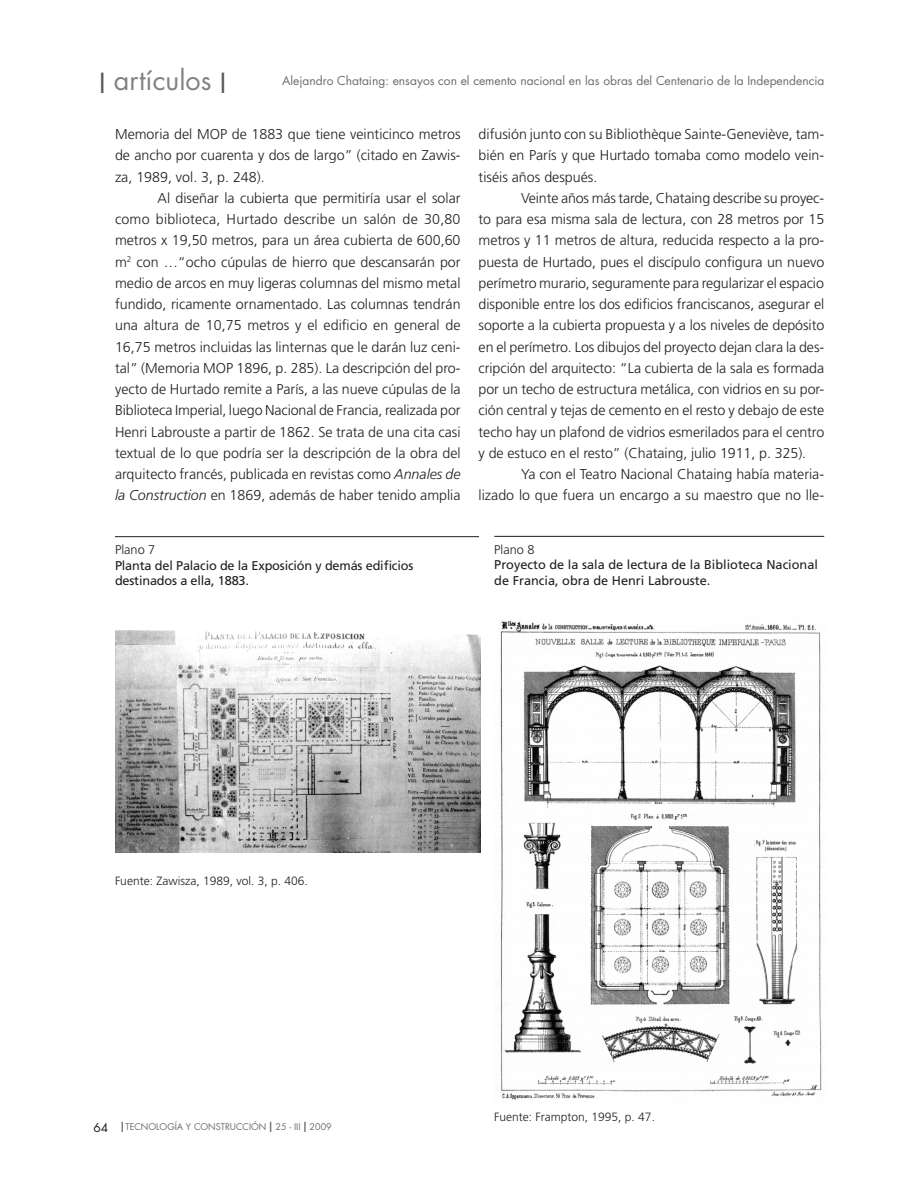
<style>
.page{position:relative;width:918px;height:1188px;background:#fff}
.page>*{position:absolute;margin:0;border:0;box-sizing:border-box;transform-origin:0 0}
.t1{font:27px "Futura";color:#808285}
.t2{font:300 14.25px/21.3px "Frutiger";color:#231f20;text-align:justify}
.t3{font:12.75px/15.8px "Frutiger";color:#231f20}
.t4{font:300 12.75px "Frutiger";color:#231f20}
.t5{font:12px "Futura";color:#6c6d70}
.t6{font:300 12px "Frutiger";color:#231f20}
.t7{font:9px "Futura";color:#6c6d70}
.s1{color:#57585a}
.s2{font-style:italic}
.s3{font-size:12px;color:#231f20}
.s4{font-size:13.5px;color:#57585a}
</style>
<div class="page">
<hr style="left:115px;top:536px;width:364px;height:1px;background:#231f20">
<hr style="left:494px;top:536px;width:330px;height:1px;background:#231f20">
<img style="left:115px;top:630px;width:365px;height:222px">
<img style="left:500px;top:620px;width:323px;height:480px">
<h1 class="t1" style="left:99px;top:62px;width:129px"><span class="s1">I</span> artículos <span class="s1">I</span></h1>
<p class="t2" style="left:115px;top:123px;width:347px">Memoria del MOP de 1883 que tiene veinticinco metros de ancho por cuarenta y dos de largo” (citado en Zawis&shy;za, 1989, vol. 3, p. 248).</p>
<p class="t2" style="left:115px;top:187px;width:347px;text-indent:43px">Al diseñar la cubierta que permitiría usar el solar como biblioteca, Hurtado describe un salón de 30,80 metros x 19,50 metros, para un área cubierta de 600,60 m<sup>2</sup> con …“ocho cúpulas de hierro que descansarán por medio de arcos en muy ligeras columnas del mismo metal fundido, ricamente ornamentado. Las columnas tendrán una altura de 10,75 metros y el edificio en general de 16,75 metros incluidas las linternas que le darán luz ceni&shy;tal” (Memoria MOP 1896, p. 285). La descripción del pro&shy;yecto de Hurtado remite a París, a las nueve cúpulas de la Biblioteca Imperial, luego Nacional de Francia, realizada por Henri Labrouste a partir de 1862. Se trata de una cita casi textual de lo que podría ser la descripción de la obra del arquitecto francés, publicada en revistas como <span class="s2">Annales de la Construction</span> en 1869, además de haber tenido amplia</p>
<p class="t5" style="left:282px;top:73px;width:544px">Alejandro Chataing: ensayos con el cemento nacional en las obras del Centenario de la Independencia</p>
<p class="t2" style="left:479px;top:123px;width:347px">difusión junto con su Bibliothèque Sainte-Geneviève, tam&shy;bién en París y que Hurtado tomaba como modelo vein&shy;tiséis años después.</p>
<p class="t2" style="left:479px;top:187px;width:347px;text-indent:43px">Veinte años más tarde, Chataing describe su proyec&shy;to para esa misma sala de lectura, con 28 metros por 15 metros y 11 metros de altura, reducida respecto a la pro&shy;puesta de Hurtado, pues el discípulo configura un nuevo perímetro murario, seguramente para regularizar el espacio disponible entre los dos edificios franciscanos, asegurar el soporte a la cubierta propuesta y a los niveles de depósito en el perímetro. Los dibujos del proyecto dejan clara la des&shy;cripción del arquitecto: “La cubierta de la sala es formada por un techo de estructura metálica, con vidrios en su por&shy;ción central y tejas de cemento en el resto y debajo de este techo hay un plafond de vidrios esmerilados para el centro y de estuco en el resto” (Chataing, julio 1911, p. 325).</p>
<p class="t2" style="left:479px;top:464px;width:347px;text-align:right">Ya con el Teatro Nacional Chataing había materia-<br>lizado lo que fuera un encargo a su maestro que no lle-</p>
<p class="t4" style="left:115px;top:542px;width:42px">Plano 7</p>
<p class="t3" style="left:115px;top:557px;width:300px">Planta del Palacio de la Exposición y demás edificios destinados a ella, 1883.</p>
<p class="t4" style="left:494px;top:542px;width:42px">Plano 8</p>
<p class="t3" style="left:494px;top:557px;width:325px">Proyecto de la sala de lectura de la Biblioteca Nacional de Francia, obra de Henri Labrouste.</p>
<p class="t6" style="left:115px;top:874px;width:194px">Fuente: Zawisza, 1989, vol. 3, p. 406.</p>
<p class="t7" style="left:93px;top:1121px;width:240px"><span class="s3">64</span> <span class="s4">I</span> TECNOLOGÍA Y CONSTRUCCIÓN <span class="s4">I</span> 25 - III <span class="s4">I</span> 2009</p>
<p class="t6" style="left:494px;top:1110px;width:162px">Fuente: Frampton, 1995, p. 47.</p>
</div>
